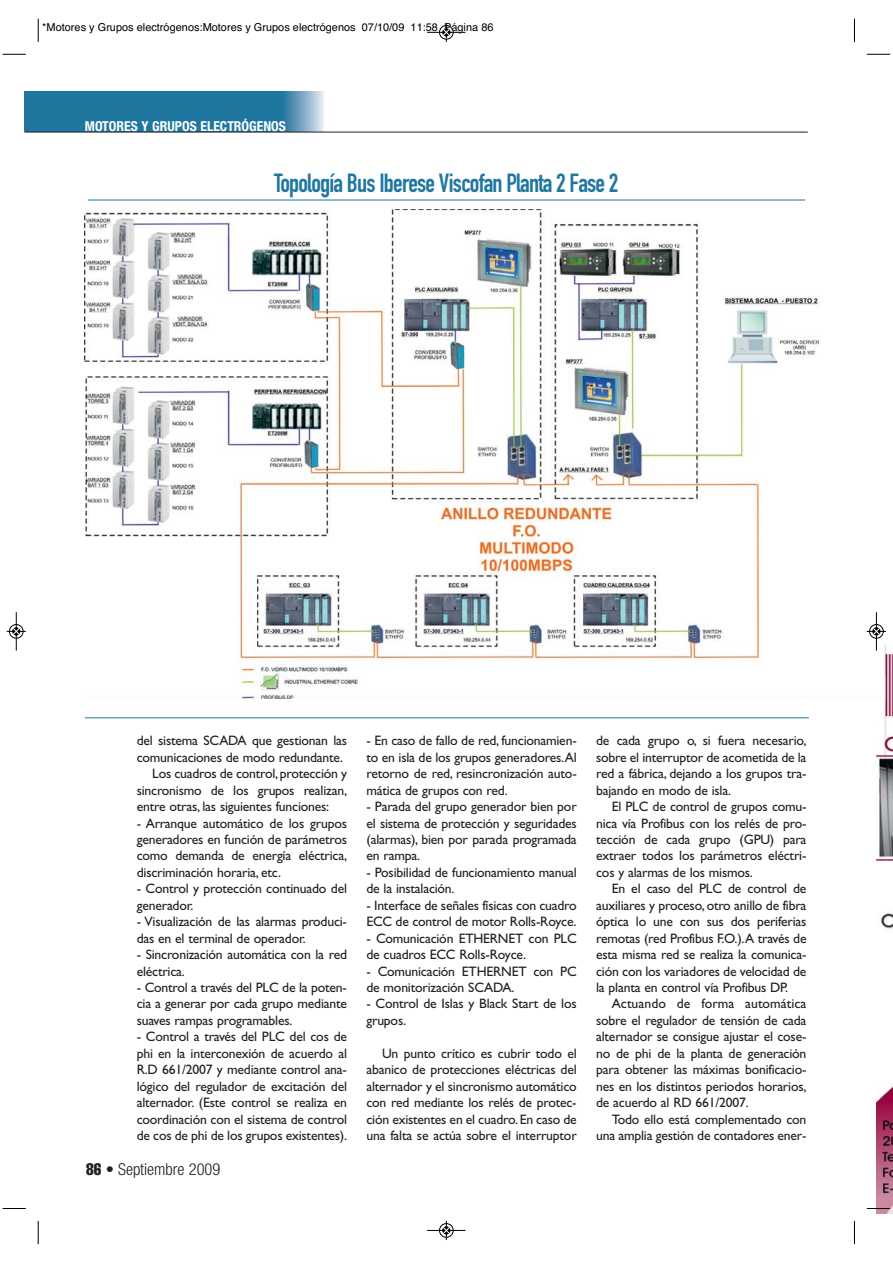
<style>
.page{position:relative;width:893px;height:1263px;background:#fff}
.page>*{position:absolute;margin:0;border:0;box-sizing:border-box;transform-origin:0 0}
.t1{font:25.95px "DIN Engschrift Std";letter-spacing:-.03em;color:#1f77a0}
.t2{font:300 condensed 16.5px "Helvetica Neue LT Std";color:#231f20}
.t3{font:13.65px/16.5px "Gill Sans Std";letter-spacing:-.015em;color:#231f20;text-align:justify}
.t4{font:700 condensed 13.65px "Helvetica Neue LT Std";color:#fff}
.t5{font:10.95px "Helvetica";color:#000}
.s1{font-family:"Helvetica LT Std Comp";font-weight:400;font-stretch:normal}
</style>
<div class="page">
<div style="left:25px;top:92px;width:260px;height:40px;background:#1f77a0"></div>
<div style="left:284px;top:92px;width:39px;height:40px;background:linear-gradient(to right,#2974a0,#e0e5f1)"></div>
<hr style="left:25px;top:132px;width:783px;height:1px;background:#231f20">
<img style="left:877px;top:645px;width:16px;height:568px">
<div style="left:79px;top:171px;width:803px;height:550px;background:#fff"></div>
<img style="left:84px;top:210px;width:798px;height:489px">
<hr style="left:88px;top:200px;width:717px;height:1px;background:#1f77a0">
<hr style="left:85px;top:718px;width:724px;height:1px;background:#1f77a0">
<svg style="left:38px;top:19px;width:1px;height:23px"></svg>
<svg style="left:3px;top:54px;width:23px;height:1px"></svg>
<svg style="left:854px;top:19px;width:1px;height:23px"></svg>
<svg style="left:867px;top:54px;width:23px;height:1px"></svg>
<svg style="left:38px;top:1221px;width:1px;height:23px"></svg>
<svg style="left:3px;top:1208px;width:23px;height:1px"></svg>
<svg style="left:854px;top:1221px;width:1px;height:23px"></svg>
<svg style="left:867px;top:1208px;width:23px;height:1px"></svg>
<div style="left:439px;top:25px;width:15px;height:15px;border:1px solid #fff;border-radius:50%"></div>
<hr style="left:427px;top:32px;width:38px;height:1px;background:#000">
<div style="left:439px;top:25px;width:14px;height:14px;border:1px solid #000;border-radius:50%"></div>
<svg style="left:443px;top:23px;width:7px;height:19px"></svg>
<div style="left:439px;top:1223px;width:15px;height:15px;border:1px solid #fff;border-radius:50%"></div>
<hr style="left:427px;top:1230px;width:38px;height:1px;background:#000">
<div style="left:439px;top:1223px;width:14px;height:14px;border:1px solid #000;border-radius:50%"></div>
<svg style="left:443px;top:1221px;width:7px;height:19px"></svg>
<div style="left:9px;top:624px;width:15px;height:15px;border:1px solid #fff;border-radius:50%"></div>
<hr style="left:16px;top:612px;width:1px;height:39px;background:#000">
<div style="left:9px;top:624px;width:14px;height:14px;border:1px solid #000;border-radius:50%"></div>
<svg style="left:7px;top:628px;width:19px;height:7px"></svg>
<div style="left:869px;top:624px;width:15px;height:15px;border:1px solid #fff;border-radius:50%"></div>
<hr style="left:876px;top:612px;width:1px;height:39px;background:#000">
<div style="left:869px;top:624px;width:14px;height:14px;border:1px solid #000;border-radius:50%"></div>
<svg style="left:867px;top:628px;width:19px;height:7px"></svg>
<p class="t5" style="left:42px;top:23px;width:453px">*Motores y Grupos electrógenos:Motores y Grupos electrógenos 07/10/09 11:58 Página 86</p>
<p class="t4" style="left:85px;top:118px;width:203px">MOTORES Y GRUPOS ELECTRÓGENOS</p>
<h1 class="t1" style="left:274px;top:174px;width:346px">Topología Bus Iberese Viscofan Planta 2 Fase 2</h1>
<p class="t3" style="left:137px;top:734px;width:212px">del sistema SCADA que gestionan las</p>
<p class="t3" style="left:137px;top:750px;width:208px">comunicaciones de modo redundante.</p>
<p class="t3" style="left:152px;top:767px;width:196px">Los cuadros de control, protección y</p>
<p class="t3" style="left:137px;top:783px;width:212px">sincronismo de los grupos realizan,</p>
<p class="t3" style="left:137px;top:800px;width:194px">entre otras, las siguientes funciones:</p>
<p class="t3" style="left:137px;top:816px;width:212px">- Arranque automático de los grupos generadores en función de parámetros como demanda de energía eléctrica, discriminación horaria, etc.</p>
<p class="t3" style="left:137px;top:882px;width:212px">- Control y protección continuado del generador.</p>
<p class="t3" style="left:137px;top:915px;width:212px">- Visualización de las alarmas produci&shy;das en el terminal de operador.</p>
<p class="t3" style="left:137px;top:948px;width:212px">- Sincronización automática con la red eléctrica.</p>
<p class="t3" style="left:137px;top:981px;width:212px">- Control a través del PLC de la poten&shy;cia a generar por cada grupo mediante suaves rampas programables.</p>
<p class="t3" style="left:137px;top:1030px;width:212px">- Control a través del PLC del cos de phi en la interconexión de acuerdo al R.D 661/2007 y mediante control ana&shy;lógico del regulador de excitación del alternador. (Este control se realiza en coordinación con el sistema de control de cos de phi de los grupos existentes).</p>
<p class="t2" style="left:86px;top:1160px;width:136px"><span class="s1">86 •</span> Septiembre 2009</p>
<p class="t3" style="left:366px;top:734px;width:212px">- En caso de fallo de red, funcionamien&shy;to en isla de los grupos generadores.Al retorno de red, resincronización auto&shy;mática de grupos con red.</p>
<p class="t3" style="left:366px;top:800px;width:212px">- Parada del grupo generador bien por el sistema de protección y seguridades (alarmas), bien por parada programada en rampa.</p>
<p class="t3" style="left:366px;top:865px;width:212px">- Posibilidad de funcionamiento manual de la instalación.</p>
<p class="t3" style="left:366px;top:898px;width:212px">- Interface de señales físicas con cuadro<br>ECC de control de motor Rolls-Royce.</p>
<p class="t3" style="left:366px;top:931px;width:212px">- Comunicación ETHERNET con PLC de cuadros ECC Rolls-Royce.</p>
<p class="t3" style="left:366px;top:964px;width:212px">- Comunicación ETHERNET con PC de monitorización SCADA.</p>
<p class="t3" style="left:366px;top:997px;width:212px">- Control de Islas y Black Start de los grupos.</p>
<p class="t3" style="left:366px;top:1046px;width:212px;text-indent:16px">Un punto crítico es cubrir todo el abanico de protecciones eléctricas del alternador y el sincronismo automático con red mediante los relés de protec&shy;ción existentes en el cuadro. En caso de una falta se actúa sobre el interruptor</p>
<p class="t3" style="left:596px;top:734px;width:212px">de cada grupo o, si fuera necesario, sobre el interruptor de acometida de la red a fábrica, dejando a los grupos tra&shy;bajando en modo de isla.</p>
<p class="t3" style="left:596px;top:800px;width:212px;text-indent:16px">El PLC de control de grupos comu&shy;nica vía Profibus con los relés de pro&shy;tección de cada grupo (GPU) para extraer todos los parámetros eléctri&shy;cos y alarmas de los mismos.</p>
<p class="t3" style="left:596px;top:882px;width:212px;text-indent:16px">En el caso del PLC de control de auxiliares y proceso, otro anillo de fibra óptica lo une con sus dos periferias remotas (red Profibus F.O.).A través de esta misma red se realiza la comunica&shy;ción con los variadores de velocidad de la planta en control vía Profibus DP.</p>
<p class="t3" style="left:596px;top:997px;width:212px;text-indent:16px">Actuando de forma automática sobre el regulador de tensión de cada alternador se consigue ajustar el cose&shy;no de phi de la planta de generación para obtener las máximas bonificacio&shy;nes en los distintos periodos horarios, de acuerdo al RD 661/2007.</p>
<p class="t3" style="left:596px;top:1112px;width:212px;text-align:right">Todo ello está complementado con una amplia gestión de contadores ener-</p>
</div>
